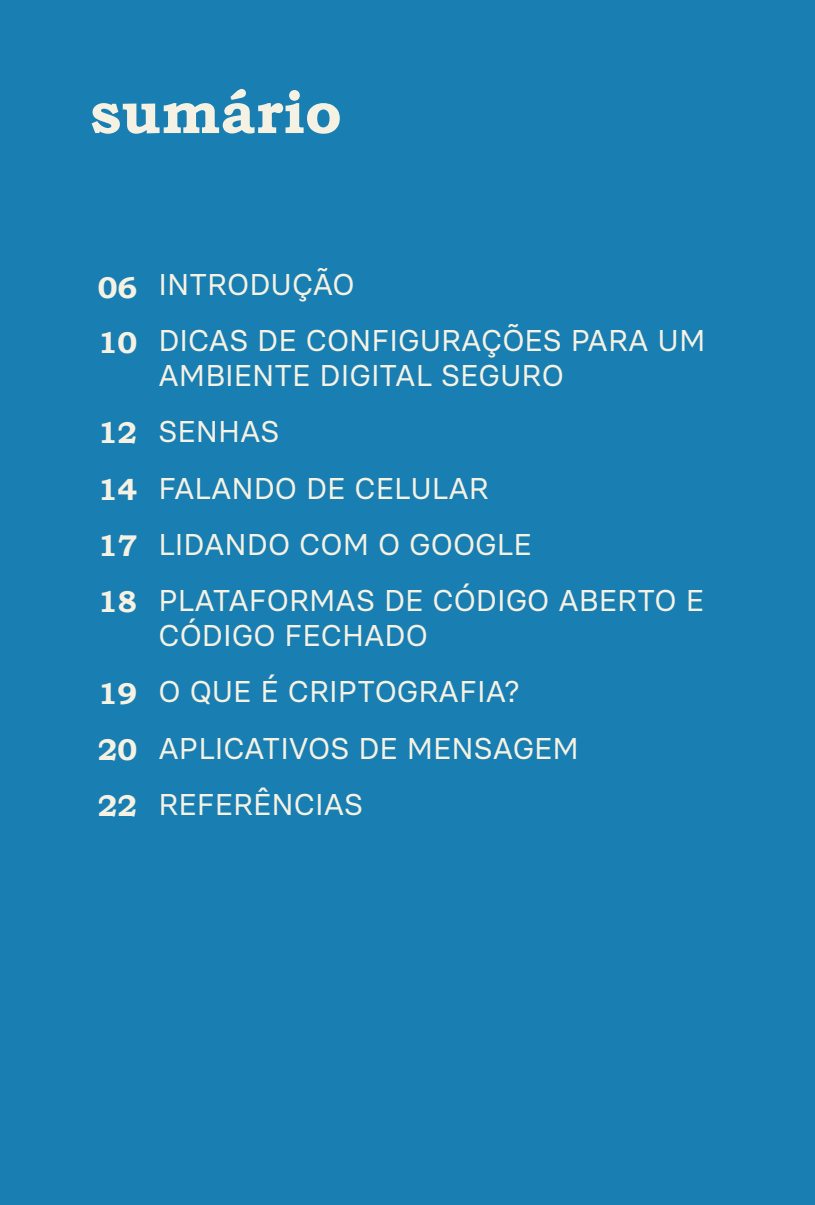
<style>
.page{position:relative;width:815px;height:1205px;background:#197eb2}
.page>*{position:absolute;margin:0;border:0;box-sizing:border-box;transform-origin:0 0}
.t1{font:700 60px "Bookman Old Style";color:#fff}
.t2{font:30px/56.2px "Basier Square";color:#fff}
.t3{font:700 30px/56.2px "Bookman Old Style";color:#fff;text-align:justify}
</style>
<div class="page">
<h1 class="t1" style="left:90px;top:69px;width:253px">sumário</h1>
<p class="t3" style="left:98px;top:260px;width:41px;line-height:55px">06<br>10</p>
<p class="t3" style="left:98px;top:405px;width:41px">12<br>14<br>17<br>18</p>
<p class="t3" style="left:98px;top:665px;width:41px">19<br>20<br>22</p>
<p class="t2" style="left:158px;top:256px;width:548px">INTRODUÇÃO<br>DICAS DE CONFIGURAÇÕES PARA UM</p>
<p class="t2" style="left:158px;top:347px;width:547px">AMBIENTE DIGITAL SEGURO<br>SENHAS<br>FALANDO DE CELULAR<br>LIDANDO COM O GOOGLE<br>PLATAFORMAS DE CÓDIGO ABERTO E</p>
<p class="t2" style="left:158px;top:607px;width:422px">CÓDIGO FECHADO<br>O QUE É CRIPTOGRAFIA?<br>APLICATIVOS DE MENSAGEM<br>REFERÊNCIAS</p>
</div>
